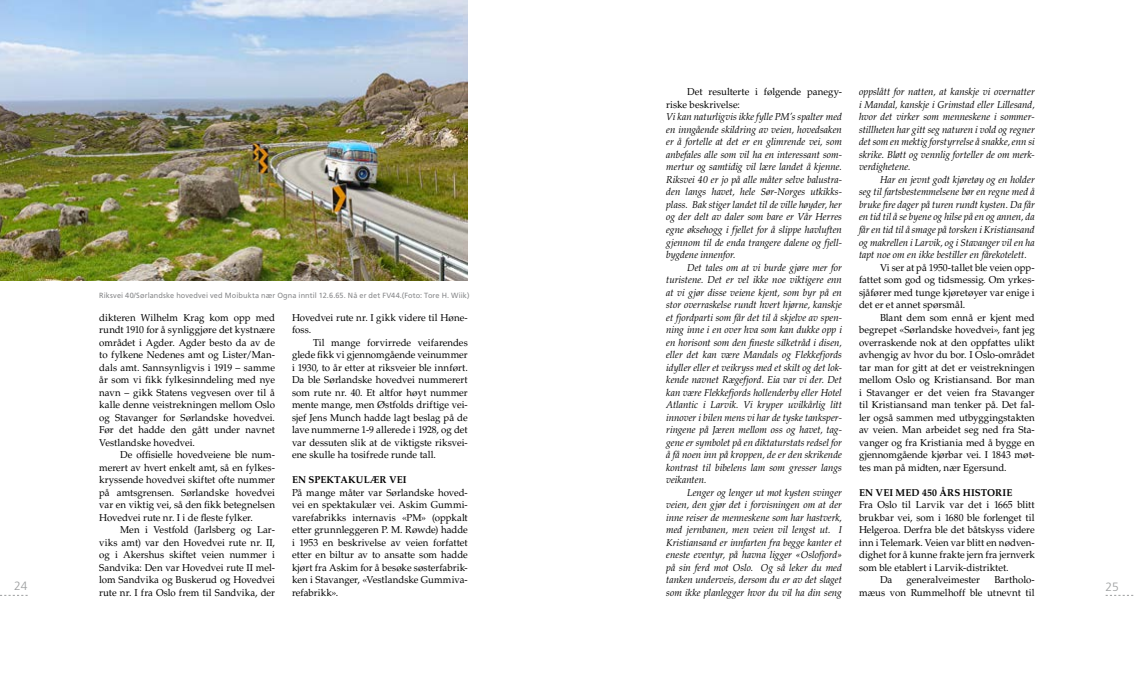
<style>
.page{position:relative;width:1134px;height:681px;background:#fff}
.page>*{position:absolute;margin:0;border:0;box-sizing:border-box;transform-origin:0 0}
.t1{font:300 12px "Frutiger LT Std";color:#9c9e9f}
.t2{font:10px/12.5px "Palatino LT Std";color:#000;text-align:justify}
.t3{font:italic 10px/12.5px "Palatino LT Std";color:#000;text-align:justify}
.t4{font:700 10px "Palatino LT Std";letter-spacing:.015em;color:#000}
.t5{font:7.5px "Frutiger LT Std";letter-spacing:.015em;color:#87888a}
</style>
<div class="page">
<img style="left:0;top:0;width:468px;height:280px">
<p class="t3" style="left:859px;top:86px;width:177px">oppslått for natten, at kanskje vi overnatter i Mandal, kanskje i Grimstad eller Lillesand, hvor det virker som menneskene i sommer&shy;stillheten har gitt seg naturen i vold og regner det som en mektig forstyrrelse å snakke, enn si skrike. Bløtt og vennlig forteller de om merk&shy;verdighetene.</p>
<p class="t3" style="left:859px;top:173px;width:177px;text-indent:21px">Har en jevnt godt kjøretøy og en holder seg til fartsbestemmelsene bør en regne med å bruke fire dager på turen rundt kysten. Da får en tid til å se byene og hilse på en og annen, da får en tid til å smage på torsken i Kristiansand og makrellen i Larvik, og i Stavanger vil en ha tapt noe om en ikke bestiller en fårekotelett.</p>
<p class="t2" style="left:859px;top:261px;width:177px;text-indent:21px">Vi ser at på 1950-tallet ble veien opp&shy;fattet som god og tidsmessig. Om yrkes&shy;sjåfører med tunge kjøretøyer var enige i det er et annet spørsmål.</p>
<p class="t2" style="left:859px;top:311px;width:177px;text-indent:21px">Blant dem som ennå er kjent med begrepet «Sørlandske hovedvei», fant jeg overraskende nok at den oppfattes ulikt avhengig av hvor du bor. I Oslo-området tar man for gitt at det er veistrekningen mellom Oslo og Kristiansand. Bor man i Stavanger er det veien fra Stavanger til Kristiansand man tenker på. Det fal&shy;ler også sammen med utbyggingstakten av veien. Man arbeidet seg ned fra Sta&shy;vanger og fra Kristiania med å bygge en gjennomgående kjørbar vei. I 1843 møt&shy;tes man på midten, nær Egersund.</p>
<p class="t4" style="left:859px;top:486px;width:155px">EN VEI MED 450 ÅRS HISTORIE</p>
<p class="t2" style="left:859px;top:498px;width:177px">Fra Oslo til Larvik var det i 1665 blitt</p>
<p class="t2" style="left:859px;top:511px;width:177px">brukbar vei, som i 1680 ble forlenget til</p>
<p class="t2" style="left:859px;top:523px;width:177px">Helgeroa. Derfra ble det båtskyss videre</p>
<p class="t2" style="left:859px;top:536px;width:177px">inn i Telemark. Veien var blitt en nødven-</p>
<p class="t2" style="left:859px;top:548px;width:177px">dighet for å kunne frakte jern fra jernverk</p>
<p class="t2" style="left:859px;top:561px;width:151px">som ble etablert i Larvik-distriktet.</p>
<p class="t2" style="left:880px;top:573px;width:14px">Da</p>
<p class="t2" style="left:907px;top:573px;width:75px">generalveimester</p>
<p class="t2" style="left:666px;top:86px;width:177px;text-indent:21px">Det resulterte i følgende panegy&shy;riske beskrivelse:</p>
<p class="t3" style="left:666px;top:111px;width:177px">Vi kan naturligvis ikke fylle PM’s spalter med en inngående skildring av veien, hovedsaken er å fortelle at det er en glimrende vei, som anbefales alle som vil ha en interessant som&shy;mertur og samtidig vil lære landet å kjenne.<br>Riksvei 40 er jo på alle måter selve balustra&shy;den langs havet, hele Sør-Norges utkikks&shy;plass. Bak stiger landet til de ville høyder, her og der delt av daler som bare er Vår Herres egne øksehogg i fjellet for å slippe havluften gjennom til de enda trangere dalene og fjell&shy;bygdene innenfor.</p>
<p class="t3" style="left:666px;top:261px;width:177px;text-indent:21px">Det tales om at vi burde gjøre mer for turistene. Det er vel ikke noe viktigere enn at vi gjør disse veiene kjent, som byr på en stor overraskelse rundt hvert hjørne, kanskje et fjordparti som får det til å skjelve av spen&shy;ning inne i en over hva som kan dukke opp i en horisont som den fineste silketråd i disen, eller det kan være Mandals og Flekkefjords idyller eller et veikryss med et skilt og det lok&shy;kende navnet Rægefjord. Eia var vi der. Det kan være Flekkefjords hollenderby eller Hotel Atlantic i Larvik. Vi kryper uvilkårlig litt innover i bilen mens vi har de tyske tanksper&shy;ringene på Jæren mellom oss og havet, tag&shy;gene er symbolet på en diktaturstats redsel for å få noen inn på kroppen, de er den skrikende kontrast til bibelens lam som gresser langs veikanten.</p>
<p class="t3" style="left:666px;top:486px;width:177px;text-indent:21px">Lenger og lenger ut mot kysten svinger veien, den gjør det i forvisningen om at der inne reiser de menneskene som har hastverk, med jernbanen, men veien vil lengst ut. I Kristiansand er innfarten fra begge kanter et eneste eventyr, på havna ligger «Oslofjord» på sin ferd mot Oslo. Og så leker du med tanken underveis, dersom du er av det slaget som ikke planlegger hvor du vil ha din seng</p>
<p class="t5" style="left:99px;top:290px;width:372px">Riksvei 40/Sørlandske hovedvei ved Moibukta nær Ogna inntil 12.6.65. Nå er det FV44.(Foto: Tore H. Wiik)</p>
<p class="t2" style="left:99px;top:311px;width:177px">dikteren Wilhelm Krag kom opp med rundt 1910 for å synliggjøre det kystnære området i Agder. Agder besto da av de to fylkene Nedenes amt og Lister/Man&shy;dals amt. Sannsynligvis i 1919 – samme år som vi fikk fylkesinndeling med nye navn – gikk Statens vegvesen over til å kalle denne veistrekningen mellom Oslo og Stavanger for Sørlandske hovedvei.<br>Før det hadde den gått under navnet Vestlandske hovedvei.</p>
<p class="t2" style="left:99px;top:448px;width:177px;text-indent:21px">De offisielle hovedveiene ble num&shy;merert av hvert enkelt amt, så en fylkes&shy;kryssende hovedvei skiftet ofte nummer på amtsgrensen. Sørlandske hovedvei var en viktig vei, så den fikk betegnelsen Hovedvei rute nr. I i de fleste fylker.</p>
<p class="t2" style="left:99px;top:523px;width:177px;text-indent:21px">Men i Vestfold (Jarlsberg og Lar&shy;viks amt) var den Hovedvei rute nr. II, og i Akershus skiftet veien nummer i Sandvika: Den var Hovedvei rute II mel&shy;lom Sandvika og Buskerud og Hovedvei rute nr. I fra Oslo frem til Sandvika, der</p>
<p class="t2" style="left:292px;top:311px;width:177px">Hovedvei rute nr. I gikk videre til Høne&shy;foss.</p>
<p class="t2" style="left:292px;top:336px;width:177px;text-indent:21px">Til mange forvirrede veifarendes glede fikk vi gjennomgående veinummer i 1930, to år etter at riksveier ble innført.<br>Da ble Sørlandske hovedvei nummerert som rute nr. 40. Et altfor høyt nummer mente mange, men Østfolds driftige vei&shy;sjef Jens Munch hadde lagt beslag på de lave nummerne 1-9 allerede i 1928, og det var dessuten slik at de viktigste riksvei&shy;ene skulle ha tosifrede runde tall.</p>
<p class="t4" style="left:292px;top:474px;width:116px">EN SPEKTAKULÆR VEI</p>
<p class="t2" style="left:292px;top:486px;width:177px">På mange måter var Sørlandske hoved&shy;vei en spektakulær vei. Askim Gummi&shy;varefabrikks internavis «PM» (oppkalt etter grunnleggeren P. M. Røwde) hadde i 1953 en beskrivelse av veien forfattet etter en biltur av to ansatte som hadde kjørt fra Askim for å besøke søsterfabrik&shy;ken i Stavanger, «Vestlandske Gummiva&shy;refabrikk».</p>
<p class="t2" style="left:859px;top:573px;width:177px;text-align:right">Bartholo-<br>mæus von Rummelhoff ble utnevnt til</p>
<p class="t1" style="left:14px;top:579px;width:15px">24</p>
<p class="t1" style="left:1106px;top:579px;width:15px">25</p>
</div>
